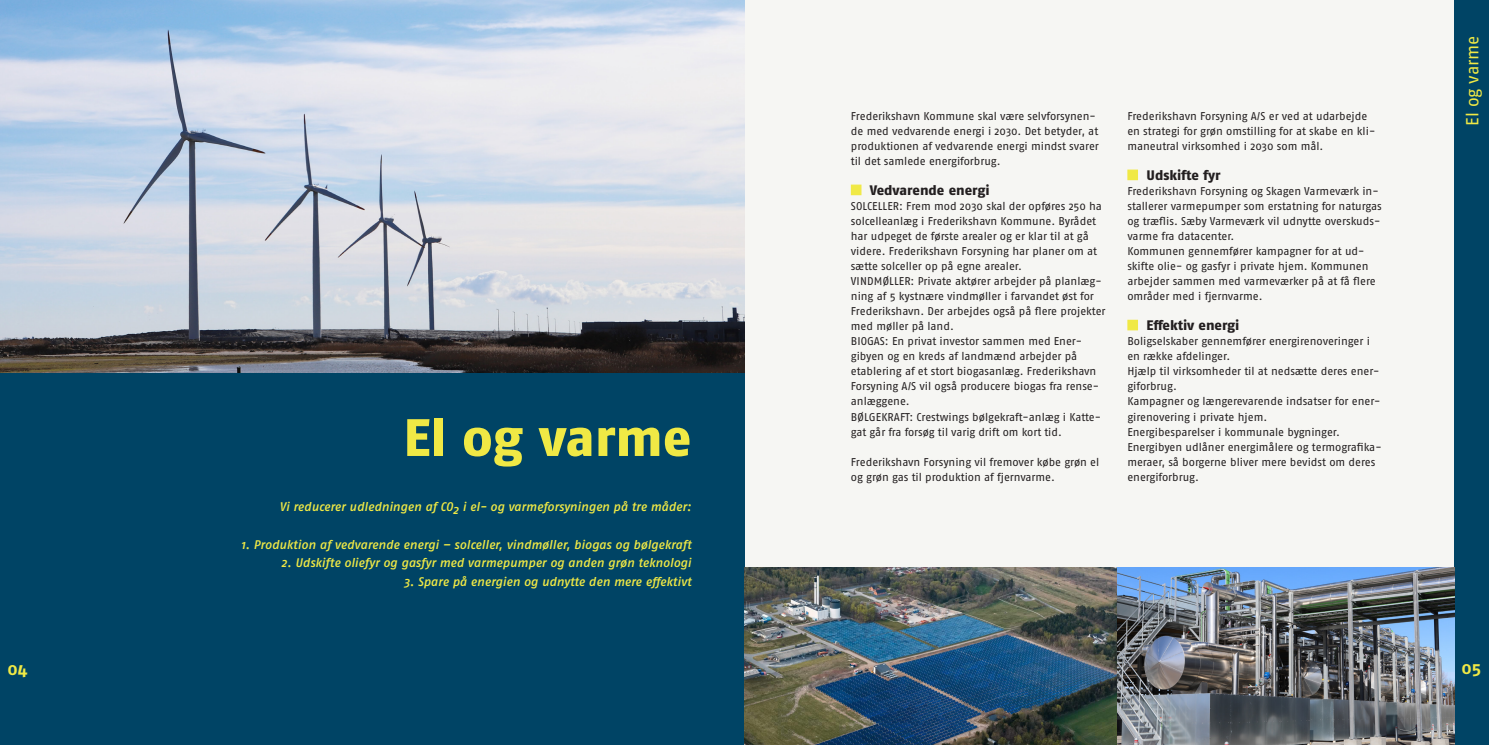
<style>
.page{position:relative;width:1489px;height:745px;background:#fff}
.page>*{position:absolute;margin:0;border:0;box-sizing:border-box;transform-origin:0 0}
.Overskrift{font:800 52.5px "Fago Pro";letter-spacing:-.005em;color:#f0e945}
.Overskrift-2{font:17.5px "Fago Pro";letter-spacing:-.005em;color:#f0e945}
.Overskrift-3{font:700 17.5px "Fago Pro";color:#f0e945}
.Mellemrubrik{font:800 13.75px "Fago Pro";letter-spacing:-.005em;color:#231f20}
.Tabeltekst{font:italic 500 12.5px "Fago Pro";letter-spacing:-.005em;color:#f0e945}
.Brødtekst{font:11.25px/15px "Fago Pro";letter-spacing:-.005em;color:#231f20}
</style>
<div class="page">
<div style="left:745px;top:0;width:743px;height:581px;background:#f6f6f3"></div>
<div style="left:0;top:372px;width:744px;height:372px;background:#004465"></div>
<img style="left:0;top:0;width:744px;height:372px">
<div style="left:1453px;top:0;width:35px;height:744px;background:#004465"></div>
<img style="left:1116px;top:567px;width:337px;height:177px">
<img style="left:744px;top:567px;width:372px;height:177px">
<div style="left:850px;top:184px;width:11px;height:11px;background:#f0e945;border:1px solid #f0e945"></div>
<div style="left:1127px;top:169px;width:10px;height:11px;background:#f0e945;border:1px solid #f0e945"></div>
<div style="left:1127px;top:319px;width:10px;height:11px;background:#f0e945;border:1px solid #f0e945"></div>
<p class="Overskrift-3" style="left:7px;top:657px;width:22px">04</p>
<p class="Overskrift" style="left:403px;top:406px;width:289px">El og varme</p>
<p class="Tabeltekst" style="left:279px;top:499px;width:413px">Vi reducerer udledningen af CO2 i el- og varmeforsyningen på tre måder:</p>
<p class="Tabeltekst" style="left:241px;top:536px;width:451px">1. Produktion af vedvarende energi – solceller, vindmøller, biogas og bølgekraft</p>
<p class="Tabeltekst" style="left:281px;top:555px;width:411px">2. Udskifte oliefyr og gasfyr med varmepumper og anden grøn teknologi</p>
<p class="Tabeltekst" style="left:403px;top:574px;width:289px">3. Spare på energien og udnytte den mere effektivt</p>
<p class="Brødtekst" style="left:850px;top:109px;width:249px">Frederikshavn Kommune skal være selvforsynen&shy;de med vedvarende energi i 2030. Det betyder, at produktionen af vedvarende energi mindst svarer til det samlede energiforbrug.</p>
<p class="Mellemrubrik" style="left:869px;top:182px;width:121px">Vedvarende energi</p>
<p class="Brødtekst" style="left:850px;top:199px;width:252px">SOLCELLER: Frem mod 2030 skal der opføres 250 ha solcelleanlæg i Frederikshavn Kommune. Byrådet har udpeget de første arealer og er klar til at gå videre. Frederikshavn Forsyning har planer om at sætte solceller op på egne arealer.</p>
<p class="Brødtekst" style="left:850px;top:274px;width:256px">VINDMØLLER: Private aktører arbejder på planlæg&shy;ning af 5 kystnære vindmøller i farvandet øst for Frederikshavn. Der arbejdes også på flere projekter med møller på land.</p>
<p class="Brødtekst" style="left:850px;top:334px;width:250px">BIOGAS: En privat investor sammen med Ener&shy;gibyen og en kreds af landmænd arbejder på etablering af et stort biogasanlæg. Frederikshavn Forsyning A/S vil også producere biogas fra rense&shy;anlæggene.</p>
<p class="Brødtekst" style="left:850px;top:409px;width:252px">BØLGEKRAFT: Crestwings bølgekraft-anlæg i Katte&shy;gat går fra forsøg til varig drift om kort tid.</p>
<p class="Brødtekst" style="left:850px;top:454px;width:250px">Frederikshavn Forsyning vil fremover købe grøn el og grøn gas til produktion af fjernvarme.</p>
<p class="Brødtekst" style="left:1127px;top:109px;width:249px">Frederikshavn Forsyning A/S er ved at udarbejde en strategi for grøn omstilling for at skabe en kli&shy;maneutral virksomhed i 2030 som mål.</p>
<p class="Mellemrubrik" style="left:1146px;top:167px;width:75px">Udskifte fyr</p>
<p class="Brødtekst" style="left:1127px;top:184px;width:256px">Frederikshavn Forsyning og Skagen Varmeværk in&shy;stallerer varmepumper som erstatning for naturgas og træflis. Sæby Varmeværk vil udnytte overskuds&shy;varme fra datacenter.</p>
<p class="Brødtekst" style="left:1127px;top:244px;width:250px">Kommunen gennemfører kampagner for at ud&shy;skifte olie- og gasfyr i private hjem. Kommunen arbejder sammen med varmeværker på at få flere områder med i fjernvarme.</p>
<p class="Mellemrubrik" style="left:1146px;top:317px;width:94px">Effektiv energi</p>
<p class="Brødtekst" style="left:1127px;top:334px;width:244px">Boligselskaber gennemfører energirenoveringer i en række afdelinger.</p>
<p class="Brødtekst" style="left:1127px;top:364px;width:253px">Hjælp til virksomheder til at nedsætte deres ener&shy;giforbrug.</p>
<p class="Brødtekst" style="left:1127px;top:394px;width:254px">Kampagner og længerevarende indsatser for ener&shy;girenovering i private hjem.</p>
<p class="Brødtekst" style="left:1127px;top:424px;width:214px">Energibesparelser i kommunale bygninger.</p>
<p class="Brødtekst" style="left:1127px;top:439px;width:256px">Energibyen udlåner energimålere og termografika&shy;meraer, så borgerne bliver mere bevidst om deres energiforbrug.</p>
<p class="Overskrift-2" style="left:1461px;top:125px;width:92px;rotate:-90deg">El og varme</p>
<p class="Overskrift-3" style="left:1461px;top:656px;width:21px">05</p>
</div>
